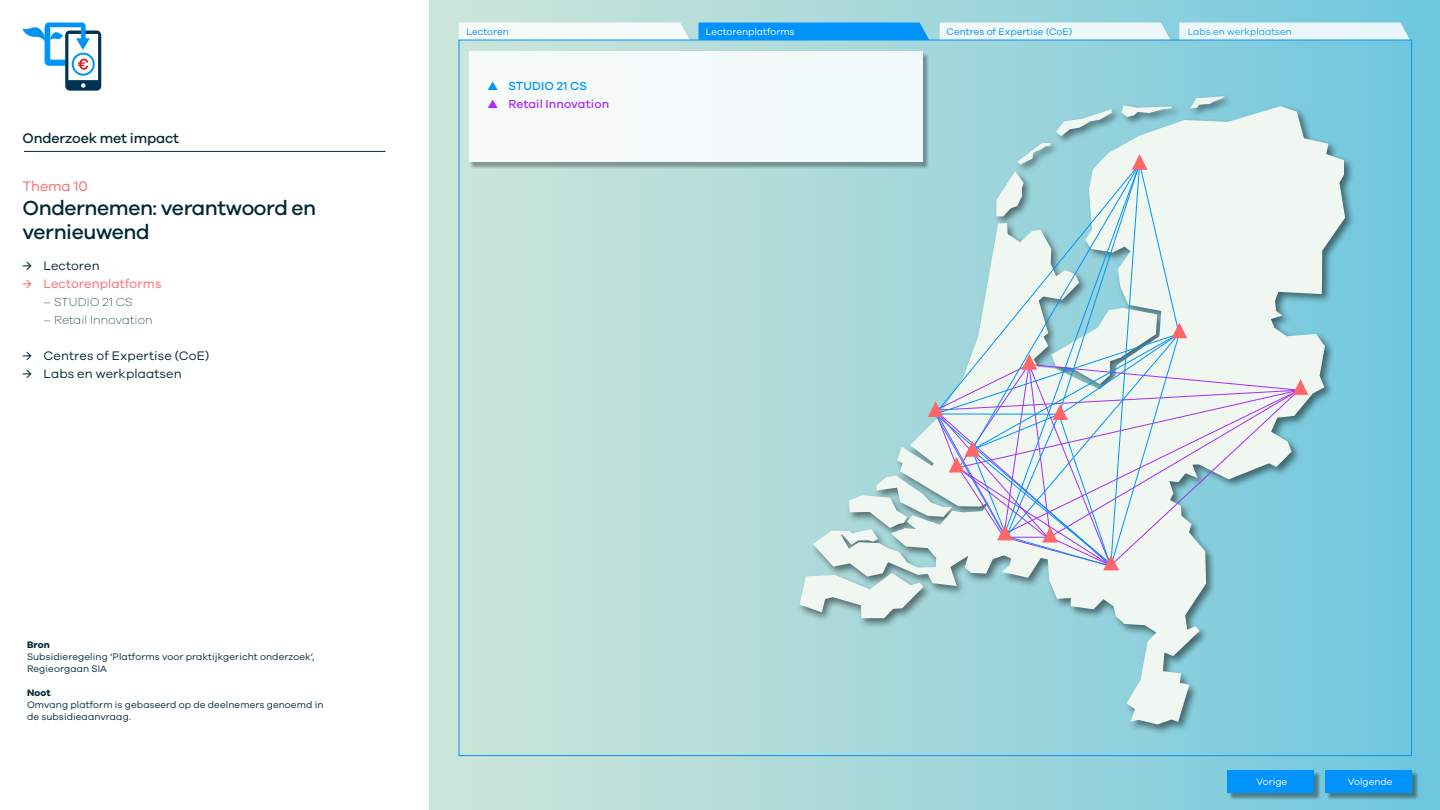
<style>
.page{position:relative;width:1440px;height:810px;background:#fff}
.page>*{position:absolute;margin:0;border:0;box-sizing:border-box;transform-origin:0 0}
.t1{font:500 21px/24px "Galano Grotesque";letter-spacing:-.02em;color:#002835}
.t2{font:500 14.25px "Galano Grotesque";letter-spacing:-.01em;color:#002835}
.t3{font:14.25px "Galano Grotesque";letter-spacing:-.01em;color:#ff6668}
.t4{font:12.75px "Galano Grotesque";letter-spacing:.01em;color:#002835}
.t5{font:12.75px "Galano Grotesque";letter-spacing:.01em;color:#ff6668}
.t6{font:200 12px "Galano Grotesque";letter-spacing:.01em;color:#002835}
.t7{font:500 12px "Galano Grotesque";letter-spacing:.01em;color:#a92bfb}
.t8{font:500 12px "Galano Grotesque";letter-spacing:.01em;color:#0093fc}
.t9{font:9.75px/12px "Galano Grotesque";letter-spacing:.01em;color:#002835}
.t10{font:9.75px "Galano Grotesque";color:#0093fc}
.t11{font:9.75px "Galano Grotesque";color:#fff}
.t12{font:700 9.75px "Galano Grotesque";letter-spacing:.01em;color:#002835}
</style>
<div class="page">
<div style="left:429px;top:0;width:1011px;height:810px;background:linear-gradient(to right,#d0e6d8,#6fc6df)"></div>
<div style="left:797px;top:93px;width:558px;height:642px;background:#000;opacity:.5"></div>
<svg style="left:1190px;top:96px;width:35px;height:10px"></svg>
<svg style="left:1122px;top:105px;width:50px;height:1px"></svg>
<svg style="left:813px;top:106px;width:532px;height:618px;background:#9cd3dc"></svg>
<svg style="left:459px;top:22px;width:231px;height:18px"></svg>
<svg style="left:698px;top:22px;width:231px;height:18px;background:#0896fa"></svg>
<svg style="left:940px;top:22px;width:231px;height:18px"></svg>
<svg style="left:1179px;top:22px;width:231px;height:18px;background:#def1f7"></svg>
<div style="left:1228px;top:771px;width:93px;height:29px;background:#000;opacity:.4"></div>
<div style="left:1227px;top:770px;width:87px;height:23px;background:#0093fc"></div>
<div style="left:1326px;top:771px;width:93px;height:29px;background:#000;opacity:.4"></div>
<div style="left:1325px;top:770px;width:87px;height:23px;background:#0093fc"></div>
<hr style="left:24px;top:151px;width:362px;height:1px;background:#002835">
<svg style="left:22px;top:22px;width:79px;height:69px"></svg>
<div style="left:469px;top:52px;width:461px;height:117px;background:#000;opacity:.4"></div>
<div style="left:469px;top:52px;width:453px;height:110px;background:#f4faf9"></div>
<svg style="left:799px;top:143px;width:509px;height:475px"></svg>
<h2 class="t2" style="left:22px;top:130px;width:158px">Onderzoek met impact</h2>
<h2 class="t3" style="left:22px;top:178px;width:67px">Thema 10</h2>
<h1 class="t1" style="left:22px;top:196px;width:295px">Ondernemen: verantwoord en vernieuwend</h1>
<h3 class="t4" style="left:22px;top:258px;width:79px">→ Lectoren</h3>
<h3 class="t5" style="left:22px;top:276px;width:141px">→ Lectorenplatforms</h3>
<p class="t6" style="left:44px;top:295px;width:91px">– STUDIO 21 CS</p>
<p class="t6" style="left:44px;top:313px;width:111px">– Retail Innovation</p>
<h3 class="t4" style="left:22px;top:348px;width:188px">→ Centres of Expertise (CoE)</h3>
<h3 class="t4" style="left:22px;top:366px;width:161px">→ Labs en werkplaatsen</h3>
<p class="t12" style="left:27px;top:639px;width:24px">Bron</p>
<p class="t9" style="left:27px;top:650px;width:289px">Subsidieregeling ‘Platforms voor praktijkgericht onderzoek’,<br>Regieorgaan SIA</p>
<p class="t12" style="left:27px;top:687px;width:25px">Noot</p>
<p class="t9" style="left:27px;top:698px;width:298px">Omvang platform is gebaseerd op de deelnemers genoemd in de subsidieaanvraag.</p>
<p class="t10" style="left:467px;top:25px;width:44px">Lectoren</p>
<p class="t11" style="left:706px;top:25px;width:90px">Lectorenplatforms</p>
<p class="t10" style="left:947px;top:25px;width:127px">Centres of Expertise (CoE)</p>
<p class="t10" style="left:1187px;top:25px;width:106px">Labs en werkplaatsen</p>
<p class="t8" style="left:488px;top:79px;width:101px">▲ STUDIO 21 CS</p>
<p class="t7" style="left:488px;top:97px;width:123px">▲ Retail Innovation</p>
<p class="t11" style="left:1257px;top:775px;width:32px">Vorige</p>
<p class="t11" style="left:1348px;top:775px;width:46px">Volgende</p>
</div>
